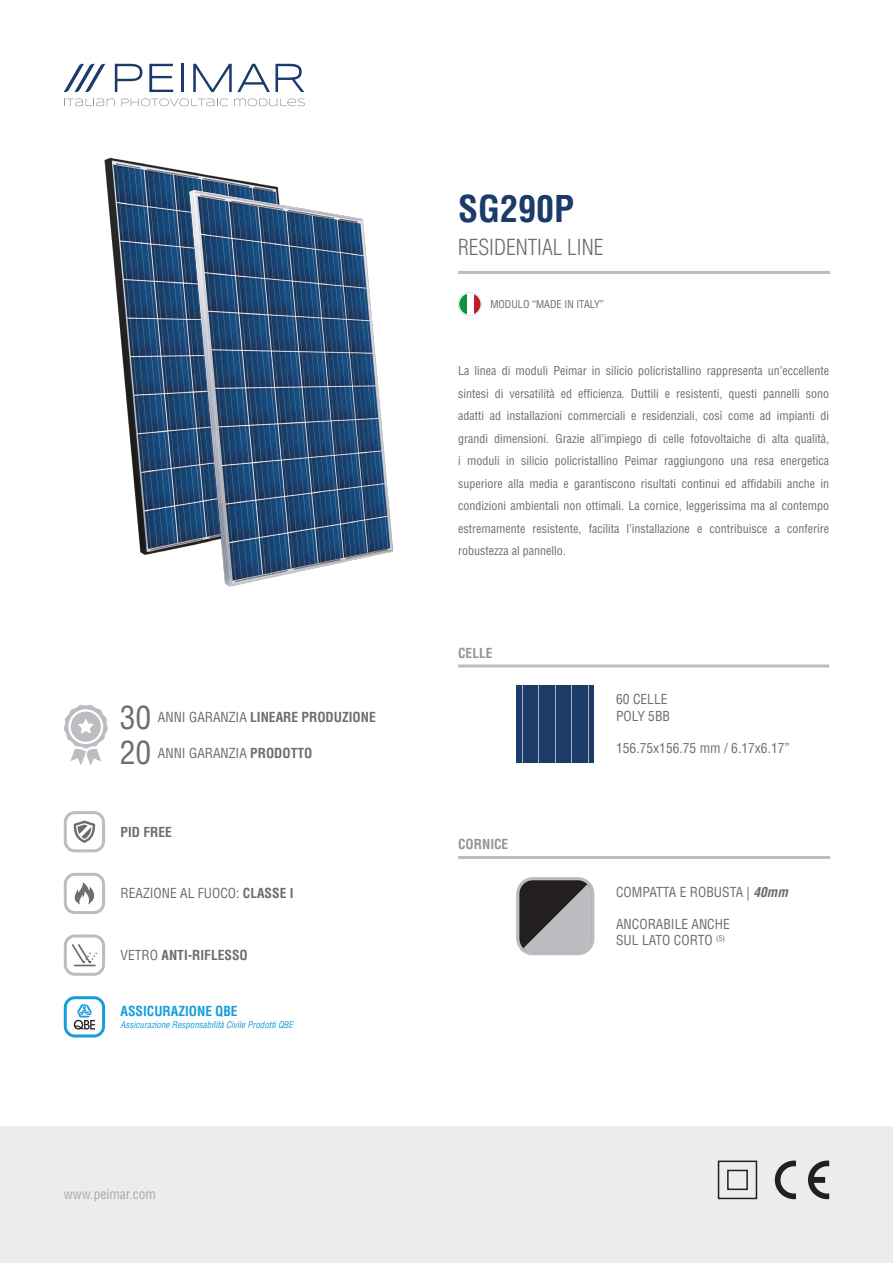
<style>
.page{position:relative;width:893px;height:1263px;background:#fff}
.page>*{position:absolute;margin:0;border:0;box-sizing:border-box;transform-origin:0 0}
.t1{font:700 condensed 36px "Helvetica LT Std";color:#1b3b6b}
.t2{font:condensed 31.5px "Helvetica LT Std";color:#6c6d70}
.t3{font:300 condensed 21.6px "Helvetica LT Std";color:#6c6d70}
.t4{font:condensed 13.5px "Helvetica LT Std";color:#6c6d70}
.t5{font:700 condensed 13.5px "Helvetica LT Std";color:#6c6d70}
.t6{font:700 condensed 13.5px "Helvetica LT Std";color:#179dd9}
.t7{font:condensed 13.5px "Helvetica LT Std";color:#a8a9ad}
.t8{font:700 condensed 13.5px "Helvetica LT Std";color:#939598}
.t9{font:condensed 12px/22.5px "Helvetica LT Std";color:#6c6d70;text-align:justify}
.t10{font:condensed 10.5px "Helvetica LT Std";color:#6c6d70}
.t11{font:italic condensed 9px "Helvetica LT Std";color:#179dd9}
.s1{font-weight:400}
.s2{font-weight:700}
.s3{font-weight:700;font-style:italic}
</style>
<div class="page">
<div style="left:0;top:1126px;width:893px;height:137px;background:#ececee"></div>
<svg style="left:115px;top:64px;width:27px;height:28px"></svg>
<svg style="left:149px;top:64px;width:24px;height:28px"></svg>
<hr style="left:181px;top:64px;width:3px;height:28px;background:#1b3b6b">
<svg style="left:193px;top:64px;width:111px;height:28px"></svg>
<svg style="left:64px;top:64px;width:41px;height:28px"></svg>
<svg style="left:64px;top:98px;width:51px;height:8px"></svg>
<svg style="left:121px;top:98px;width:107px;height:8px"></svg>
<svg style="left:234px;top:98px;width:71px;height:8px"></svg>
<hr style="left:458px;top:664px;width:371px;height:3px;background:#bcbdc0">
<hr style="left:458px;top:856px;width:372px;height:3px;background:#bcbdc0">
<svg style="left:458px;top:292px;width:24px;height:24px"></svg>
<hr style="left:458px;top:271px;width:372px;height:3px;background:#bcbdc0">
<div style="left:718px;top:1160px;width:39px;height:39px;border:2px solid #231f20"></div>
<div style="left:727px;top:1170px;width:21px;height:20px;border:2px solid #231f20"></div>
<svg style="left:775px;top:1160px;width:21px;height:39px"></svg>
<svg style="left:808px;top:1160px;width:21px;height:39px"></svg>
<div style="left:518px;top:879px;width:75px;height:75px;background:#231f20;border-radius:15px"></div>
<div style="left:516px;top:877px;width:78px;height:78px;border:3px solid #bcbdc0;border-radius:15px"></div>
<svg style="left:523px;top:884px;width:69px;height:69px"></svg>
<div style="left:516px;top:685px;width:78px;height:78px;background:#1b3b6b"></div>
<hr style="left:522px;top:685px;width:1px;height:78px;background:#b0b0b0">
<hr style="left:538px;top:685px;width:1px;height:78px;background:#b0b0b0">
<hr style="left:555px;top:685px;width:1px;height:78px;background:#b0b0b0">
<hr style="left:571px;top:685px;width:1px;height:78px;background:#b0b0b0">
<hr style="left:588px;top:685px;width:1px;height:78px;background:#b0b0b0">
<img style="left:104px;top:157px;width:31px;height:336px">
<img style="left:135px;top:162px;width:259px;height:425px">
<svg style="left:64px;top:704px;width:44px;height:61px"></svg>
<div style="left:64px;top:811px;width:41px;height:41px;border:3px solid #bcbdc0;border-radius:10px"></div>
<svg style="left:74px;top:820px;width:21px;height:23px"></svg>
<div style="left:64px;top:873px;width:41px;height:41px;border:3px solid #bcbdc0;border-radius:10px"></div>
<svg style="left:74px;top:882px;width:20px;height:23px"></svg>
<div style="left:64px;top:934px;width:41px;height:42px;border:3px solid #bcbdc0;border-radius:10px"></div>
<svg style="left:71px;top:944px;width:26px;height:22px"></svg>
<div style="left:64px;top:996px;width:41px;height:41px;border:3px solid #179dd9;border-radius:10px"></div>
<svg style="left:74px;top:1004px;width:21px;height:25px"></svg>
<p class="t2" style="left:120px;top:698px;width:33px">30</p>
<p class="t5" style="left:158px;top:709px;width:219px"><span class="s1">ANNI GARANZIA</span> LINEARE PRODUZIONE</p>
<p class="t2" style="left:120px;top:733px;width:33px">20</p>
<p class="t4" style="left:158px;top:744px;width:156px">ANNI GARANZIA <span class="s2">PRODOTTO</span></p>
<p class="t5" style="left:121px;top:823px;width:53px">PID FREE</p>
<p class="t4" style="left:121px;top:885px;width:174px">REAZIONE AL FUOCO: <span class="s2">CLASSE I</span></p>
<p class="t5" style="left:121px;top:947px;width:129px"><span class="s1">VETRO</span> ANTI-RIFLESSO</p>
<p class="t6" style="left:121px;top:1002px;width:119px">ASSICURAZIONE QBE</p>
<p class="t11" style="left:121px;top:1019px;width:174px">Assicurazione Responsabilità Civile Prodotti QBE</p>
<p class="t7" style="left:64px;top:1186px;width:94px">www.peimar.com</p>
<p class="t1" style="left:458px;top:187px;width:118px">SG290P</p>
<p class="t3" style="left:458px;top:234px;width:147px">RESIDENTIAL LINE</p>
<p class="t10" style="left:490px;top:297px;width:115px">MODULO “MADE IN ITALY”</p>
<p class="t9" style="left:458px;top:359px;width:373px">La linea di moduli Peimar in silicio policristallino rappresenta un’eccellente sintesi di versatilità ed efficienza. Duttili e resistenti, questi pannelli sono adatti ad installazioni commerciali e residenziali, così come ad impianti di grandi dimensioni. Grazie all’impiego di celle fotovoltaiche di alta qualità, i moduli in silicio policristallino Peimar raggiungono una resa energetica superiore alla media e garantiscono risultati continui ed affidabili anche in condizioni ambientali non ottimali. La cornice, leggerissima ma al contempo estremamente resistente, facilita l’installazione e contribuisce a conferire robustezza al pannello.</p>
<p class="t8" style="left:458px;top:644px;width:36px">CELLE</p>
<p class="t8" style="left:458px;top:835px;width:52px">CORNICE</p>
<p class="t4" style="left:616px;top:691px;width:53px">60 CELLE</p>
<p class="t4" style="left:616px;top:707px;width:55px">POLY 5BB</p>
<p class="t4" style="left:616px;top:740px;width:175px">156.75x156.75 mm / 6.17x6.17”</p>
<p class="t4" style="left:616px;top:883px;width:173px">COMPATTA E ROBUSTA | <span class="s3">40mm</span></p>
<p class="t4" style="left:616px;top:916px;width:115px">ANCORABILE ANCHE</p>
<p class="t4" style="left:616px;top:932px;width:111px">SUL LATO CORTO <sup>(5)</sup></p>
</div>
